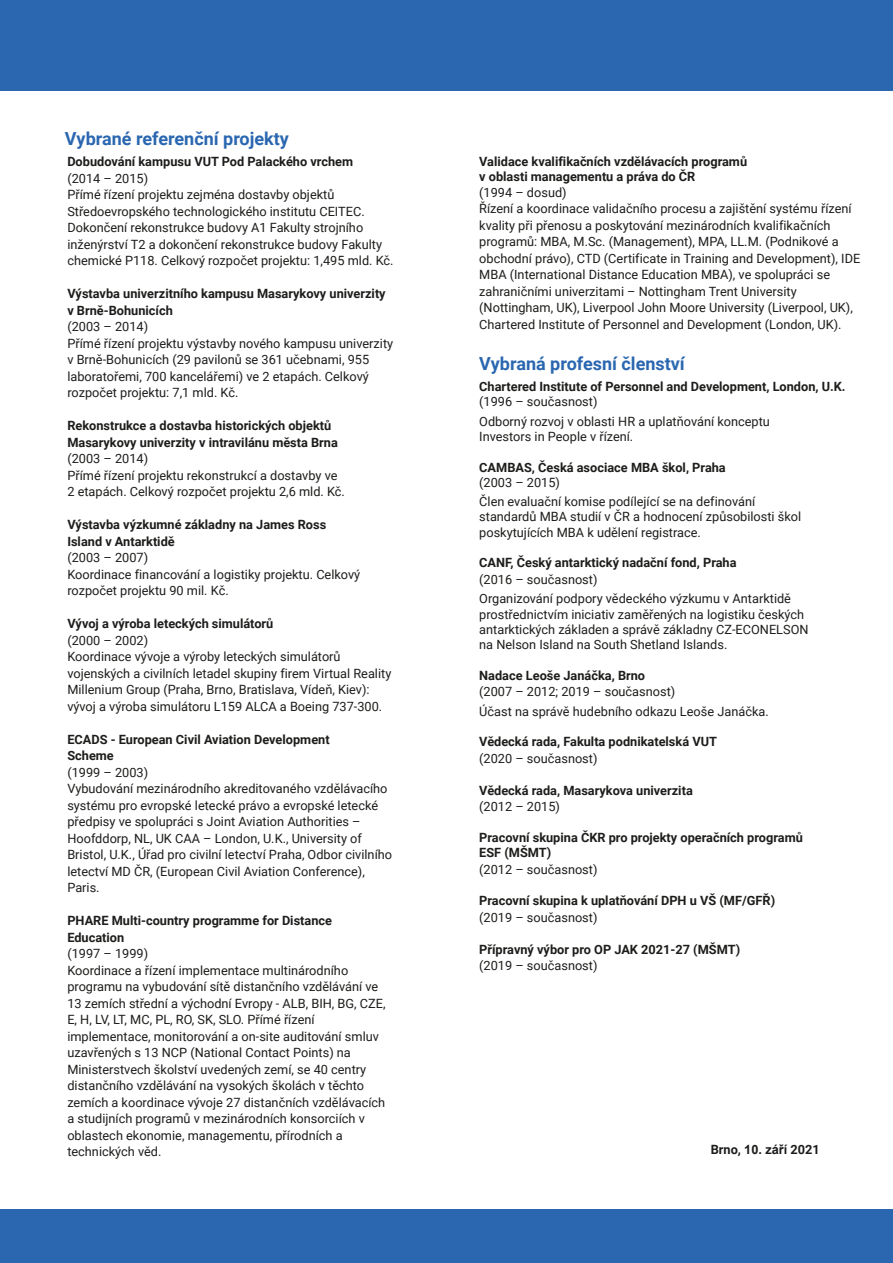
<style>
.page{position:relative;width:893px;height:1263px;background:#fff}
.page>*{position:absolute;margin:0;border:0;box-sizing:border-box;transform-origin:0 0}
.t1{font:700 18px "Roboto";color:#2a67b0}
.t2{font:12.75px/16.5px "Roboto";color:#1d1d1b}
.t3{font:700 12.75px/16.5px "Roboto";color:#1d1d1b}
.t4{font:700 12.75px "Roboto";color:#1c1c1b}
.s1{font-family:"Arial"}
</style>
<div class="page">
<div style="left:0;top:0;width:893px;height:90px;background:#2a67b0"></div>
<div style="left:0;top:1210px;width:893px;height:53px;background:#2a67b0"></div>
<h1 class="t1" style="left:65px;top:126px;width:225px">Vybrané referenční projekty</h1>
<p class="t3" style="left:67px;top:153px;width:287px">Dobudování kampusu VUT Pod Palackého vrchem</p>
<p class="t2" style="left:67px;top:169px;width:328px">(2014 – 2015)<br>Přímé řízení projektu zejména dostavby objektů Středoevropského technologického institutu CEITEC.<br>Dokončení rekonstrukce budovy A1 Fakulty strojního inženýrství T2 a dokončení rekonstrukce budovy Fakulty chemické P118. Celkový rozpočet projektu: 1,495 mld. Kč.</p>
<p class="t3" style="left:67px;top:285px;width:320px">Výstavba univerzitního kampusu Masarykovy univerzity v Brně-Bohunicích</p>
<p class="t2" style="left:67px;top:318px;width:327px">(2003 – 2014)<br>Přímé řízení projektu výstavby nového kampusu univerzity v Brně-Bohunicích (29 pavilonů se 361 učebnami, 955 laboratořemi, 700 kancelářemi) ve 2 etapách. Celkový rozpočet projektu: 7,1 mld. Kč.</p>
<p class="t3" style="left:67px;top:417px;width:272px">Rekonstrukce a dostavba historických objektů<br>Masarykovy univerzity v intravilánu města Brna</p>
<p class="t2" style="left:67px;top:450px;width:279px">(2003 – 2014)<br>Přímé řízení projektu rekonstrukcí a dostavby ve<br>2 etapách. Celkový rozpočet projektu 2,6 mld. Kč.</p>
<p class="t3" style="left:67px;top:516px;width:260px">Výstavba výzkumné základny na James Ross<br>Island v Antarktidě</p>
<p class="t2" style="left:67px;top:549px;width:294px">(2003 – 2007)<br>Koordinace financování a logistiky projektu. Celkový rozpočet projektu 90 mil. Kč.</p>
<p class="t3" style="left:67px;top:615px;width:208px">Vývoj a výroba leteckých simulátorů</p>
<p class="t2" style="left:67px;top:631px;width:325px">(2000 – 2002)<br>Koordinace vývoje a výroby leteckých simulátorů vojenských a civilních letadel skupiny firem Virtual Reality Millenium Group (Praha, Brno, Bratislava, Vídeň, Kiev): vývoj a výroba simulátoru L159 ALCA a Boeing 737-300.</p>
<p class="t3" style="left:67px;top:730px;width:264px">ECADS - European Civil Aviation Development<br>Scheme</p>
<p class="t2" style="left:67px;top:763px;width:326px">(1999 – 2003)<br>Vybudování mezinárodního akreditovaného vzdělávacího systému pro evropské letecké právo a evropské letecké předpisy ve spolupráci s Joint Aviation Authorities – Hoofddorp, NL, UK CAA – London, U.K., University of Bristol, U.K., Úřad pro civilní letectví Praha, Odbor civilního letectví MD ČR, (European Civil Aviation Conference), Paris.</p>
<p class="t3" style="left:67px;top:912px;width:266px">PHARE Multi-country programme for Distance<br>Education</p>
<p class="t2" style="left:67px;top:945px;width:320px">(1997 – 1999)<br>Koordinace a řízení implementace multinárodního programu na vybudování sítě distančního vzdělávání ve 13 zemích střední a východní Evropy - ALB, BIH, BG, CZE, E, H, LV, LT, MC, PL, RO, SK, SLO. Přímé řízení implementace, monitorování a on-site auditování smluv uzavřených s 13 NCP (National Contact Points) na Ministerstvech školství uvedených zemí, se 40 centry distančního vzdělávání na vysokých školách v těchto zemích a koordinace vývoje 27 distančních vzdělávacích a studijních programů v mezinárodních konsorciích v oblastech ekonomie, managementu, přírodních a technických věd.</p>
<p class="t3" style="left:479px;top:153px;width:269px;line-height:15.3px">Validace kvalifikačních vzdělávacích programů v oblasti managementu a práva do ČR</p>
<p class="t2" style="left:479px;top:183px;width:382px">(1994 – dosud)<br>Řízení a koordinace validačního procesu a zajištění systému řízení kvality při přenosu a poskytování mezinárodních kvalifikačních programů: MBA, M.Sc. (Management), MPA, LL.M. (Podnikové a obchodní právo), CTD (Certificate in Training and Development), IDE MBA (International Distance Education MBA), ve spolupráci se zahraničními univerzitami – Nottingham Trent University (Nottingham, UK), Liverpool John Moore University (Liverpool, UK), Chartered Institute of Personnel and Development (London, UK).</p>
<h1 class="t1" style="left:479px;top:351px;width:207px">Vybraná profesní členství</h1>
<p class="t3" style="left:479px;top:378px;width:368px">Chartered Institute of Personnel and Development, London, U.K.</p>
<p class="t2" style="left:479px;top:391px;width:292px;line-height:19.5px">(1996 – současnost)<br>Odborný rozvoj v oblasti HR a uplatňování konceptu</p>
<p class="t2" style="left:479px;top:428px;width:156px">Investors in People v řízení.</p>
<p class="t3" style="left:479px;top:458px;width:248px">CAMBAS, Česká asociace MBA škol, Praha</p>
<p class="t2" style="left:479px;top:472px;width:277px;line-height:19.5px">(2003 – 2015)<br>Člen evaluační komise podílející se na definování</p>
<p class="t2" style="left:479px;top:509px;width:324px;line-height:15.3px">standardů MBA studií v ČR a hodnocení způsobilosti škol poskytujících MBA k udělení registrace.</p>
<p class="t3" style="left:479px;top:554px;width:259px">CANF, Český antarktický nadační fond, Praha</p>
<p class="t2" style="left:479px;top:569px;width:313px;line-height:19.5px">(2016 – současnost)<br>Organizování podpory vědeckého výzkumu v Antarktidě</p>
<p class="t2" style="left:479px;top:606px;width:331px;line-height:15.3px">prostřednictvím iniciativ zaměřených na logistiku českých antarktických základen a správě základny CZ-ECONELSON na Nelson Island na South Shetland Islands.</p>
<p class="t3" style="left:479px;top:666px;width:167px">Nadace Leoše Janáčka, Brno</p>
<p class="t2" style="left:479px;top:681px;width:291px;line-height:19.5px">(2007 – 2012; 2019 – současnost)<br>Účast na správě hudebního odkazu Leoše Janáčka.</p>
<p class="t3" style="left:479px;top:733px;width:239px">Vědecká rada, Fakulta podnikatelská VUT</p>
<p class="t2" style="left:479px;top:750px;width:120px">(2020 – současnost)</p>
<p class="t3" style="left:479px;top:781px;width:215px">Vědecká rada, Masarykova univerzita</p>
<p class="t2" style="left:479px;top:798px;width:82px">(2012 – 2015)</p>
<p class="t3" style="left:479px;top:829px;width:325px;line-height:15.3px">Pracovní skupina ČKR pro projekty operačních programů<br>ESF (MŠMT)</p>
<p class="t2" style="left:479px;top:860px;width:120px">(2012 – současnost)</p>
<p class="t3" style="left:479px;top:892px;width:297px">Pracovní skupina k uplatňování DPH u VŠ (MF/GFŘ)</p>
<p class="t2" style="left:479px;top:909px;width:120px">(2019 – současnost)</p>
<p class="t3" style="left:479px;top:940px;width:262px">Přípravný výbor pro OP JAK 2021-27 (MŠMT)</p>
<p class="t2" style="left:479px;top:957px;width:120px">(2019 – současnost)</p>
<p class="t4" style="left:711px;top:1140px;width:111px">Brno, <span class="s1">10. září</span> 2021</p>
</div>
